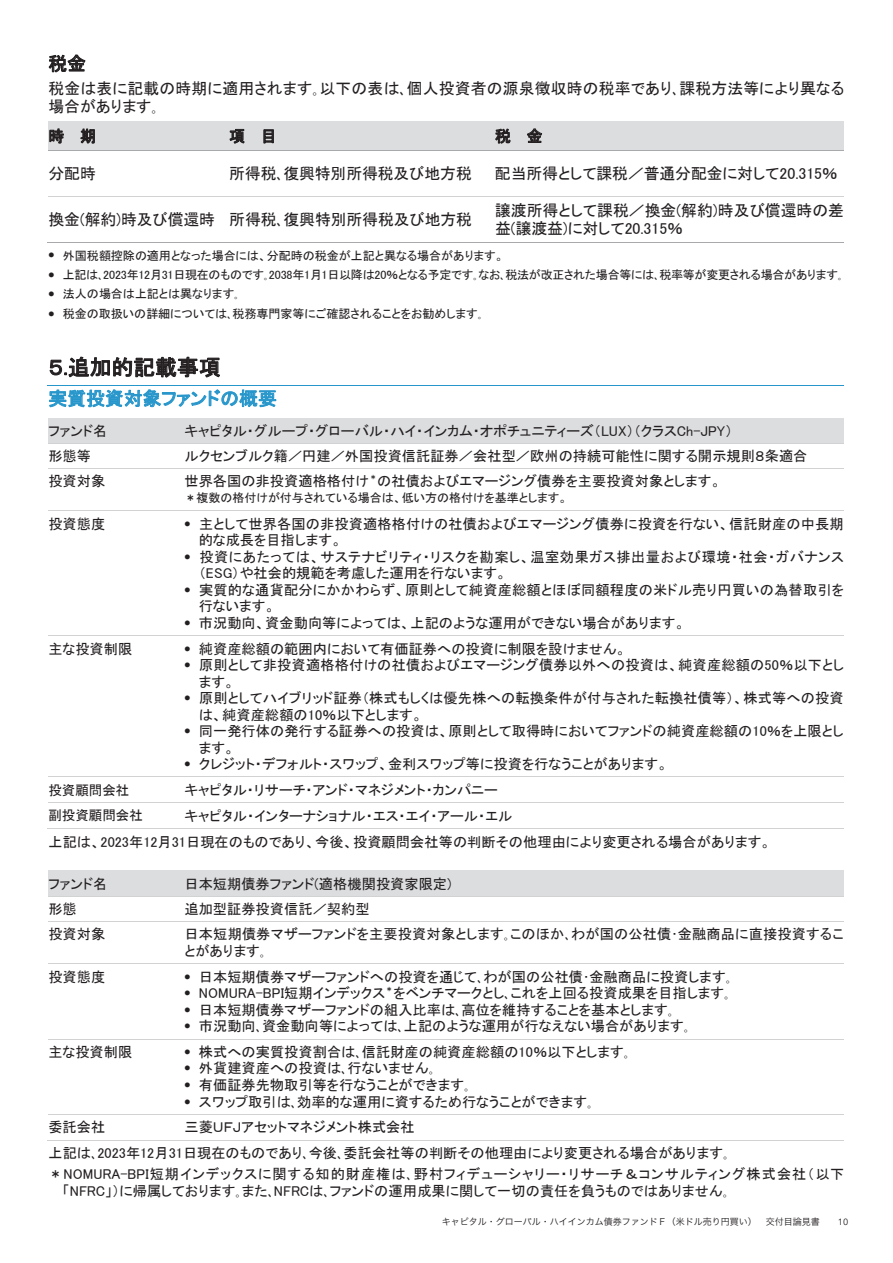
<style>
.page{position:relative;width:893px;height:1263px;background:#fff}
.page>*{position:absolute;margin:0;border:0;box-sizing:border-box;transform-origin:0 0}
.t1{font:21.75px "MS P Gothic";color:#231f20}
.t2{font:18.75px "MS P Gothic";letter-spacing:.005em;color:#2796cb}
.t3{font:18.75px "MS P Gothic";color:#231f20}
.t4{font:15.9px/18.1px "MS P Gothic";color:#231f20}
.t5{font:14.25px/16.5px "MS P Gothic";color:#231f20}
.t6{font:14.25px/16.4px "MS P Gothic";letter-spacing:.035em;color:#231f20}
.t7{font:13.5px "MS P Gothic";color:#231f20}
.t8{font:12px "MS P Gothic";letter-spacing:-.01em;color:#231f20}
.t9{font:9px "Hira Kaku Pro N W3";color:#231f20}
.t10{font:9px "Hira Kaku Pro W3";color:#231f20}
.t11{font:9px "Avenir Next LT Com";color:#231f20}
.t12{font:9px "Avenir Next LT Com";color:#231f20}
</style>
<div class="page">
<svg style="left:49px;top:55px;width:37px;height:17px"></svg>
<div style="left:48px;top:122px;width:181px;height:28px;background:#dcdddf"></div>
<svg style="left:50px;top:129px;width:14px;height:14px"></svg>
<svg style="left:81px;top:129px;width:14px;height:15px"></svg>
<div style="left:229px;top:122px;width:266px;height:28px;background:#dcdddf"></div>
<svg style="left:230px;top:129px;width:15px;height:15px"></svg>
<svg style="left:264px;top:129px;width:10px;height:14px"></svg>
<div style="left:495px;top:122px;width:349px;height:28px;background:#dcdddf"></div>
<svg style="left:495px;top:129px;width:15px;height:15px"></svg>
<svg style="left:527px;top:128px;width:15px;height:15px"></svg>
<hr style="left:48px;top:150px;width:796px;height:1px;background:#a8a9ad">
<hr style="left:48px;top:196px;width:796px;height:1px;background:#d1d2d4">
<hr style="left:47px;top:242px;width:182px;height:1px;background:#a8a9ad">
<hr style="left:228px;top:242px;width:267px;height:1px;background:#a8a9ad">
<hr style="left:495px;top:242px;width:349px;height:1px;background:#a8a9ad">
<hr style="left:47px;top:385px;width:797px;height:1px;background:#2796cb">
<svg style="left:49px;top:356px;width:227px;height:51px"></svg>
<div style="left:48px;top:422px;width:136px;height:17px;background:#dcdddf"></div>
<div style="left:184px;top:422px;width:660px;height:17px;background:#dcdddf"></div>
<hr style="left:48px;top:418px;width:136px;height:4px;background:#dcdddf">
<hr style="left:184px;top:418px;width:660px;height:4px;background:#dcdddf">
<hr style="left:48px;top:439px;width:136px;height:4px;background:#dcdddf">
<hr style="left:184px;top:439px;width:660px;height:4px;background:#dcdddf">
<hr style="left:48px;top:443px;width:137px;height:1px;background:#d1d2d4">
<hr style="left:185px;top:443px;width:659px;height:1px;background:#d1d2d4">
<hr style="left:48px;top:468px;width:137px;height:1px;background:#d1d2d4">
<hr style="left:185px;top:468px;width:659px;height:1px;background:#d1d2d4">
<hr style="left:48px;top:510px;width:137px;height:1px;background:#d1d2d4">
<hr style="left:185px;top:510px;width:659px;height:1px;background:#d1d2d4">
<hr style="left:48px;top:635px;width:137px;height:1px;background:#d1d2d4">
<hr style="left:185px;top:635px;width:659px;height:1px;background:#d1d2d4">
<hr style="left:48px;top:777px;width:137px;height:1px;background:#d1d2d4">
<hr style="left:185px;top:777px;width:659px;height:1px;background:#d1d2d4">
<hr style="left:48px;top:802px;width:137px;height:1px;background:#d1d2d4">
<hr style="left:185px;top:802px;width:659px;height:1px;background:#d1d2d4">
<hr style="left:47px;top:828px;width:137px;height:1px;background:#d1d2d4">
<hr style="left:183px;top:828px;width:661px;height:1px;background:#d1d2d4">
<div style="left:48px;top:875px;width:136px;height:17px;background:#dcdddf"></div>
<div style="left:184px;top:875px;width:660px;height:17px;background:#dcdddf"></div>
<hr style="left:48px;top:871px;width:136px;height:4px;background:#dcdddf">
<hr style="left:184px;top:871px;width:660px;height:4px;background:#dcdddf">
<hr style="left:48px;top:892px;width:136px;height:4px;background:#dcdddf">
<hr style="left:184px;top:892px;width:660px;height:4px;background:#dcdddf">
<hr style="left:48px;top:896px;width:137px;height:1px;background:#d1d2d4">
<hr style="left:185px;top:896px;width:659px;height:1px;background:#d1d2d4">
<hr style="left:48px;top:921px;width:137px;height:1px;background:#d1d2d4">
<hr style="left:185px;top:921px;width:659px;height:1px;background:#d1d2d4">
<hr style="left:48px;top:963px;width:137px;height:1px;background:#d1d2d4">
<hr style="left:185px;top:963px;width:659px;height:1px;background:#d1d2d4">
<hr style="left:48px;top:1039px;width:137px;height:1px;background:#d1d2d4">
<hr style="left:185px;top:1039px;width:659px;height:1px;background:#d1d2d4">
<hr style="left:48px;top:1114px;width:137px;height:1px;background:#d1d2d4">
<hr style="left:185px;top:1114px;width:659px;height:1px;background:#d1d2d4">
<hr style="left:47px;top:1140px;width:137px;height:1px;background:#d1d2d4">
<hr style="left:183px;top:1140px;width:661px;height:1px;background:#d1d2d4">
<h2 class="t3" style="left:48px;top:54px;width:39px">税金</h2>
<p class="t4" style="left:48px;top:79px;width:797px">税金は表に記載の時期に適用されます｡以下の表は､個人投資者の源泉徴収時の税率であり､課税方法等により異なる場合があります｡</p>
<p class="t4" style="left:48px;top:127px;width:49px">時 期</p>
<p class="t4" style="left:229px;top:127px;width:49px">項 目</p>
<p class="t4" style="left:495px;top:127px;width:49px">税 金</p>
<p class="t4" style="left:48px;top:165px;width:49px">分配時</p>
<p class="t4" style="left:229px;top:165px;width:244px">所得税､復興特別所得税及び地方税</p>
<p class="t4" style="left:495px;top:165px;width:344px">配当所得として課税／普通分配金に対して20.315％</p>
<p class="t4" style="left:48px;top:211px;width:425px">換金(解約)時及び償還時 所得税､復興特別所得税及び地方税</p>
<p class="t4" style="left:495px;top:202px;width:351px">譲渡所得として課税／換金(解約)時及び償還時の差益(譲渡益)に対して20.315％</p>
<p class="t8" style="left:48px;top:249px;width:457px"><sup>●</sup> 外国税額控除の適用となった場合には、分配時の税金が上記と異なる場合があります。</p>
<p class="t8" style="left:48px;top:269px;width:796px"><sup>●</sup> 上記は､2023年12月31日現在のものです｡2038年1月1日以降は20％となる予定です｡なお､税法が改正された場合等には､税率等が変更される場合があります｡</p>
<p class="t8" style="left:48px;top:288px;width:193px"><sup>●</sup> 法人の場合は上記とは異なります｡</p>
<p class="t8" style="left:48px;top:308px;width:436px"><sup>●</sup> 税金の取扱いの詳細については､税務専門家等にご確認されることをお勧めします｡</p>
<h1 class="t1" style="left:48px;top:356px;width:174px">５.追加的記載事項</h1>
<h2 class="t2" style="left:48px;top:389px;width:230px">実質投資対象ファンドの概要</h2>
<p class="t5" style="left:48px;top:422px;width:60px">ファンド名</p>
<p class="t5" style="left:184px;top:422px;width:549px">キャピタル・グループ・グローバル・ハイ・インカム・オポチュニティーズ（LUX）（クラスCh-JPY）</p>
<p class="t5" style="left:48px;top:447px;width:44px">形態等</p>
<p class="t5" style="left:185px;top:447px;width:624px">ルクセンブルク籍／円建／外国投資信託証券／会社型／欧州の持続可能性に関する開示規則８条適合</p>
<p class="t5" style="left:48px;top:473px;width:58px">投資対象</p>
<p class="t5" style="left:185px;top:473px;width:538px">世界各国の非投資適格格付け<sup>＊</sup>の社債およびエマージング債券を主要投資対象とします。</p>
<p class="t8" style="left:184px;top:492px;width:384px">＊複数の格付けが付与されている場合は、低い方の格付けを基準とします。</p>
<p class="t5" style="left:48px;top:515px;width:58px">投資態度</p>
<p class="t5" style="left:199px;top:515px;width:647px;text-indent:-14px"><sup>●</sup> 主として世界各国の非投資適格格付けの社債およびエマージング債券に投資を行ない、信託財産の中長期的な成長を目指します。</p>
<p class="t6" style="left:199px;top:548px;width:647px;text-indent:-14px"><sup>●</sup> 投資にあたっては、サステナビリティ・リスクを勘案し、温室効果ガス排出量および環境・社会・ガバナンス（ESG）や社会的規範を考慮した運用を行ないます。</p>
<p class="t5" style="left:199px;top:581px;width:647px;text-indent:-14px"><sup>●</sup> 実質的な通貨配分にかかわらず、原則として純資産総額とほぼ同額程度の米ドル売り円買いの為替取引を行ないます。</p>
<p class="t5" style="left:184px;top:614px;width:502px"><sup>●</sup> 市況動向、資金動向等によっては、上記のような運用ができない場合があります。</p>
<p class="t5" style="left:48px;top:640px;width:85px">主な投資制限</p>
<p class="t5" style="left:184px;top:640px;width:443px"><sup>●</sup> 純資産総額の範囲内において有価証券への投資に制限を設けません。</p>
<p class="t5" style="left:199px;top:657px;width:647px;text-indent:-14px"><sup>●</sup> 原則として非投資適格格付けの社債およびエマージング債券以外への投資は、純資産総額の50％以下とします。</p>
<p class="t5" style="left:199px;top:690px;width:647px;text-indent:-14px"><sup>●</sup> 原則としてハイブリッド証券（株式もしくは優先株への転換条件が付与された転換社債等）、株式等への投資は、純資産総額の10％以下とします。</p>
<p class="t5" style="left:199px;top:723px;width:646px;text-indent:-14px"><sup>●</sup> 同一発行体の発行する証券への投資は、原則として取得時においてファンドの純資産総額の10％を上限とします。</p>
<p class="t5" style="left:184px;top:756px;width:485px"><sup>●</sup> クレジット・デフォルト・スワップ、金利スワップ等に投資を行なうことがあります。</p>
<p class="t7" style="left:48px;top:783px;width:82px">投資顧問会社</p>
<p class="t5" style="left:185px;top:781px;width:315px">キャピタル・リサーチ・アンド・マネジメント・カンパニー</p>
<p class="t7" style="left:48px;top:809px;width:96px">副投資顧問会社</p>
<p class="t5" style="left:48px;top:802px;width:724px;line-height:26.1px;text-indent:136px">キャピタル・インターナショナル・エス・エイ・アール・エル<br>上記は、2023年12月31日現在のものであり、今後、投資顧問会社等の判断その他理由により変更される場合があります。</p>
<p class="t5" style="left:48px;top:875px;width:60px">ファンド名</p>
<p class="t5" style="left:184px;top:875px;width:268px">日本短期債券ファンド(適格機関投資家限定)</p>
<p class="t5" style="left:48px;top:900px;width:30px">形態</p>
<p class="t5" style="left:185px;top:900px;width:187px">追加型証券投資信託／契約型</p>
<p class="t5" style="left:48px;top:926px;width:58px">投資対象</p>
<p class="t5" style="left:185px;top:926px;width:661px">日本短期債券マザーファンドを主要投資対象とします｡このほか､わが国の公社債･金融商品に直接投資することがあります｡</p>
<p class="t5" style="left:48px;top:968px;width:58px">投資態度</p>
<p class="t5" style="left:184px;top:968px;width:549px"><sup>●</sup> 日本短期債券マザーファンドへの投資を通じて､わが国の公社債･金融商品に投資します｡</p>
<p class="t5" style="left:184px;top:985px;width:547px"><sup>●</sup> NOMURA-BPI短期インデックス<sup>＊</sup>をベンチマークとし､これを上回る投資成果を目指します｡</p>
<p class="t5" style="left:184px;top:1001px;width:491px"><sup>●</sup> 日本短期債券マザーファンドの組入比率は､高位を維持することを基本とします｡</p>
<p class="t5" style="left:184px;top:1018px;width:507px"><sup>●</sup> 市況動向､資金動向等によっては､上記のような運用が行なえない場合があります｡</p>
<p class="t5" style="left:48px;top:1044px;width:85px">主な投資制限</p>
<p class="t5" style="left:184px;top:1044px;width:447px"><sup>●</sup> 株式への実質投資割合は､信託財産の純資産総額の10％以下とします｡</p>
<p class="t5" style="left:184px;top:1060px;width:252px"><sup>●</sup> 外貨建資産への投資は､行ないません｡</p>
<p class="t5" style="left:184px;top:1077px;width:287px"><sup>●</sup> 有価証券先物取引等を行なうことができます｡</p>
<p class="t5" style="left:184px;top:1093px;width:410px"><sup>●</sup> スワップ取引は､効率的な運用に資するため行なうことができます｡</p>
<p class="t5" style="left:48px;top:1119px;width:58px">委託会社</p>
<p class="t5" style="left:48px;top:1114px;width:682px;line-height:26px;text-indent:136px">三菱ＵＦＪアセットマネジメント株式会社<br>上記は､2023年12月31日現在のものであり､今後､委託会社等の判断その他理由により変更される場合があります｡</p>
<p class="t5" style="left:63px;top:1166px;width:783px;text-indent:-14px">＊NOMURA-BPI短期インデックスに関する知的財産権は､野村フィデューシャリー・リサーチ＆コンサルティング株式会社（以下「NFRC」）に帰属しております｡また､NFRCは､ファンドの運用成果に関して一切の責任を負うものではありません｡</p>
<p class="t9" style="left:442px;top:1214px;width:379px">キャピタル・グローバル・ハイインカム債券ファンドＦ（米ドル売り円買い）　交付目論見書</p>
<p class="t12" style="left:838px;top:1217px;width:12px">10</p>
<p class="t10" style="left:438px;top:1214px;width:379px">キャピタル・グローバル・ハイインカム債券ファンドＦ（米ドル売り円買い） 交付目論見書</p>
<p class="t11" style="left:834px;top:1216px;width:12px">10</p>
</div>
